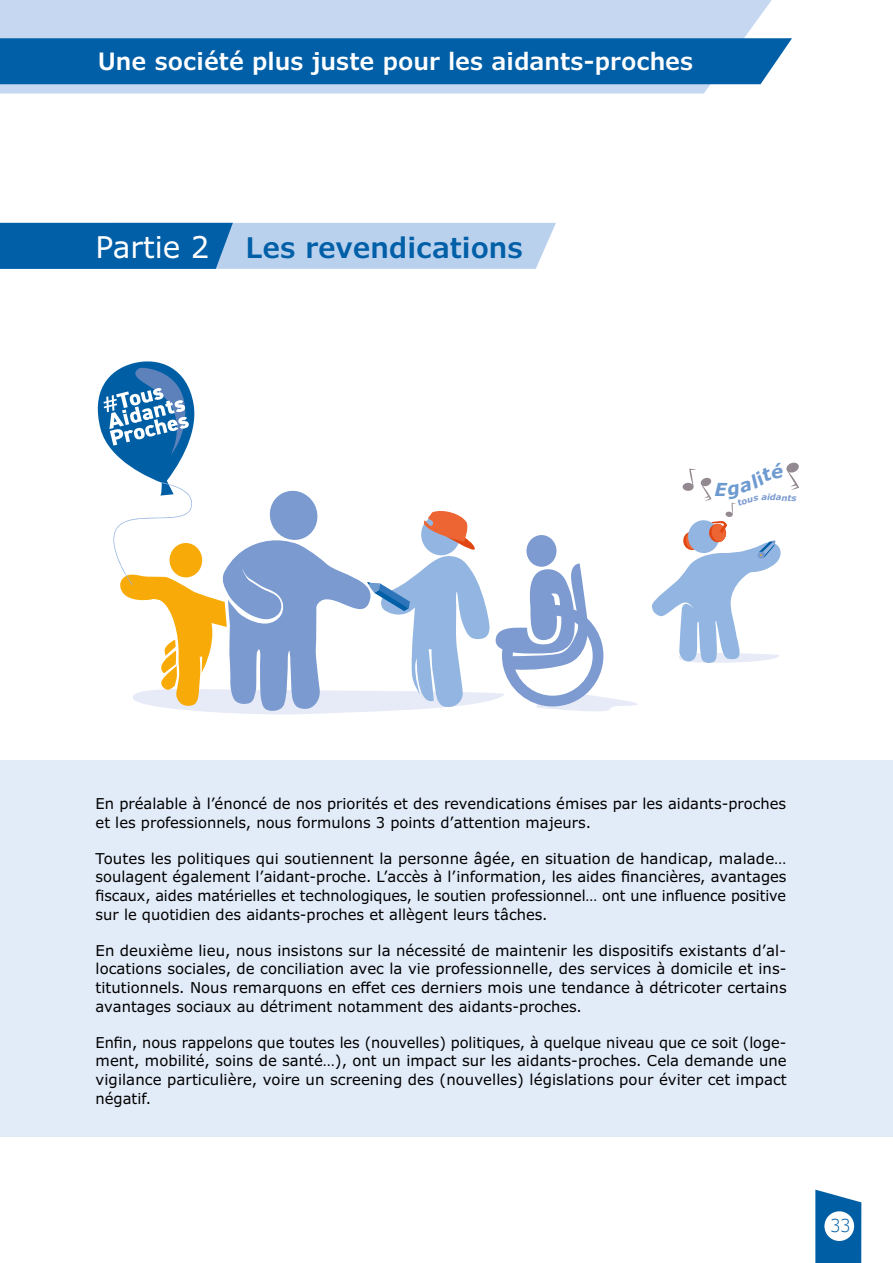
<style>
.page{position:relative;width:893px;height:1263px;background:#fff}
.page>*{position:absolute;margin:0;border:0;box-sizing:border-box;transform-origin:0 0}
.t1{font:600 28.5px "Verdana Pro";color:#005fa7}
.t2{font:600 24px "Verdana Pro";color:#fff}
.t3{font:300 18px "Verdana Pro";color:#005fa7}
.t4{font:italic 700 18px "Verdana Pro";color:#6d9acf}
.t5{font:15px/18.8px "Verdana Pro";color:#000;text-align:justify}
.t6{font:italic 700 8.55px "Verdana Pro";color:#7a9ad0}
.s1{font-weight:400;font-size:30px;color:#fff}
</style>
<div class="page">
<svg style="left:0;top:0;width:772px;height:94px;background:#c7d8f1"></svg>
<div style="left:0;top:761px;width:893px;height:376px;background:#e2ebf8"></div>
<svg style="left:0;top:223px;width:556px;height:46px;background:#70a3d1"></svg>
<svg style="left:815px;top:1189px;width:46px;height:74px;background:#2173af"></svg>
<div style="left:824px;top:1211px;width:30px;height:30px;background:#fff;border-radius:50%"></div>
<div style="left:0;top:38px;width:792px;height:46px;background:#005fa7"></div>
<svg style="left:97px;top:361px;width:702px;height:353px"></svg>
<h2 class="t2" style="left:98px;top:46px;width:597px">Une société plus juste pour les aidants-proches</h2>
<h1 class="t1" style="left:96px;top:229px;width:429px"><span class="s1">Partie 2</span> Les revendications</h1>
<p class="t4" style="left:714px;top:478px;width:14px">E</p>
<p class="t6" style="left:761px;top:492px;width:7px">a</p>
<p class="t6" style="left:767px;top:492px;width:31px;rotate:1deg">idants</p>
<p class="t5" style="left:96px;top:794px;width:692px">En préalable à l’énoncé de nos priorités et des revendications émises par les aidants-proches et les professionnels, nous formulons 3 points d’attention majeurs.</p>
<p class="t5" style="left:96px;top:849px;width:692px">Toutes les politiques qui soutiennent la personne âgée, en situation de handicap, malade… soulagent également l’aidant-proche. L’accès à l’information, les aides financières, avantages fiscaux, aides matérielles et technologiques, le soutien professionnel… ont une influence positive sur le quotidien des aidants-proches et allègent leurs tâches.</p>
<p class="t5" style="left:96px;top:941px;width:693px">En deuxième lieu, nous insistons sur la nécessité de maintenir les dispositifs existants d’al&shy;locations sociales, de conciliation avec la vie professionnelle, des services à domicile et ins&shy;titutionnels. Nous remarquons en effet ces derniers mois une tendance à détricoter certains avantages sociaux au détriment notamment des aidants-proches.</p>
<p class="t5" style="left:96px;top:1033px;width:693px">Enfin, nous rappelons que toutes les (nouvelles) politiques, à quelque niveau que ce soit (loge&shy;ment, mobilité, soins de santé…), ont un impact sur les aidants-proches. Cela demande une vigilance particulière, voire un screening des (nouvelles) législations pour éviter cet impact négatif.</p>
<p class="t3" style="left:831px;top:1214px;width:21px">33</p>
</div>
